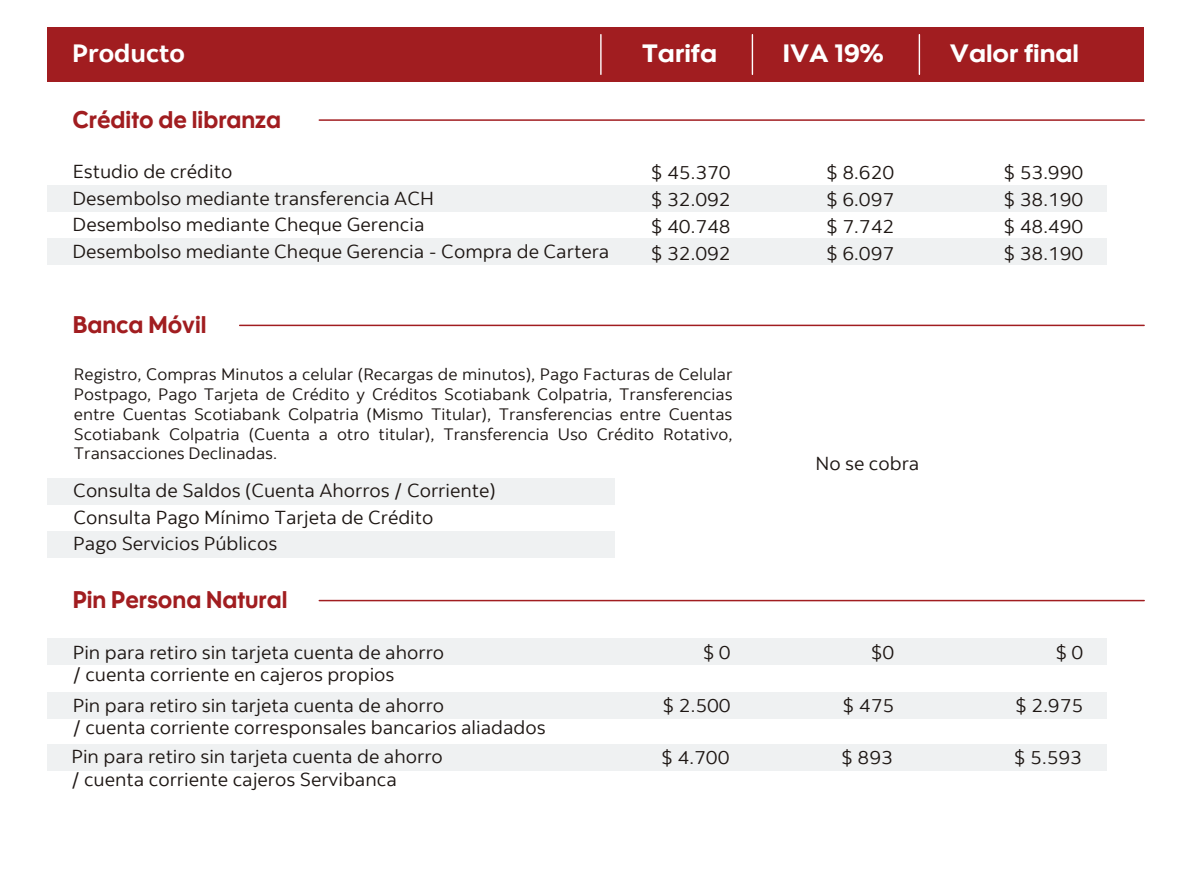
<style>
.page{position:relative;width:1191px;height:893px;background:#fff}
.page>*{position:absolute;margin:0;border:0;box-sizing:border-box;transform-origin:0 0}
.t1{font:25.05px "Scotia Headline";color:#fff;scale:1.05 1}
.t2{font:700 25.05px "Scotia";color:#fff;scale:1.05 1}
.t3{font:24px "Scotia Headline";color:#a11d20;scale:.96 1}
.t4{font:18.75px/27px "Scotia";color:#1d1613;scale:1.05 1}
.t5{font:16.5px/19.8px "Scotia";color:#1d1613;text-align:justify;scale:1.05 1}
</style>
<div class="page">
<div style="left:47px;top:239px;width:1059px;height:26px;background:#eff1f2"></div>
<div style="left:47px;top:185px;width:1059px;height:27px;background:#eff1f2"></div>
<hr style="left:319px;top:119px;width:825px;height:2px;background:#a11d20">
<hr style="left:240px;top:325px;width:904px;height:1px;background:#a11d20">
<div style="left:48px;top:531px;width:567px;height:27px;background:#eff1f2"></div>
<div style="left:48px;top:478px;width:567px;height:26px;background:#eff1f2"></div>
<div style="left:47px;top:27px;width:1096px;height:55px;background:#a11d20"></div>
<hr style="left:600px;top:35px;width:1px;height:39px;background:#fff">
<hr style="left:751px;top:35px;width:2px;height:39px;background:#fff">
<hr style="left:918px;top:35px;width:2px;height:39px;background:#fff">
<div style="left:47px;top:692px;width:1059px;height:27px;background:#eff1f2"></div>
<div style="left:47px;top:744px;width:1059px;height:26px;background:#eff1f2"></div>
<div style="left:47px;top:638px;width:1059px;height:26px;background:#eff1f2"></div>
<hr style="left:319px;top:600px;width:825px;height:1px;background:#a11d20">
<h1 class="t2" style="left:72px;top:38px;width:109px">Producto</h1>
<h1 class="t1" style="left:642px;top:39px;width:73px">Tarifa</h1>
<h1 class="t1" style="left:783px;top:39px;width:97px">IVA 19%</h1>
<h1 class="t1" style="left:950px;top:39px;width:125px">Valor final</h1>
<p class="t3" style="left:73px;top:105px;width:219px">Crédito de libranza</p>
<p class="t4" style="left:73px;top:158px;width:154px">Estudio de crédito</p>
<p class="t4" style="left:651px;top:159px;width:78px;text-align:justify">$ 45.370 $ 32.092 $ 40.748 $ 32.092</p>
<p class="t4" style="left:826px;top:159px;width:66px;text-align:justify">$ 8.620 $ 6.097 $ 7.742 $ 6.097</p>
<p class="t4" style="left:1003px;top:159px;width:78px;text-align:justify">$ 53.990 $ 38.190 $ 48.490 $ 38.190</p>
<p class="t4" style="left:72px;top:185px;width:513px;line-height:26.5px">Desembolso mediante transferencia ACH<br>Desembolso mediante Cheque Gerencia<br>Desembolso mediante Cheque Gerencia - Compra de Cartera</p>
<p class="t3" style="left:73px;top:311px;width:141px">Banca Móvil</p>
<p class="t5" style="left:74px;top:365px;width:628px">Registro, Compras Minutos a celular (Recargas de minutos), Pago Facturas de Celular Postpago, Pago Tarjeta de Crédito y Créditos Scotiabank Colpatria, Transferencias entre Cuentas Scotiabank Colpatria (Mismo Titular), Transferencias entre Cuentas Scotiabank Colpatria (Cuenta a otro titular), Transferencia Uso Crédito Rotativo, Transacciones Declinadas.</p>
<p class="t4" style="left:73px;top:477px;width:404px;line-height:26.5px">Consulta de Saldos (Cuenta Ahorros / Corriente)<br>Consulta Pago Mínimo Tarjeta de Crédito<br>Pago Servicios Públicos</p>
<p class="t3" style="left:73px;top:586px;width:225px">Pin Persona Natural</p>
<p class="t4" style="left:815px;top:450px;width:100px">No se cobra</p>
<p class="t4" style="left:73px;top:641px;width:355px;line-height:22.5px">Pin para retiro sin tarjeta cuenta de ahorro / cuenta corriente en cajeros propios</p>
<p class="t4" style="left:702px;top:639px;width:28px">$ 0</p>
<p class="t4" style="left:870px;top:639px;width:24px">$0</p>
<p class="t4" style="left:1055px;top:639px;width:28px">$ 0</p>
<p class="t4" style="left:73px;top:694px;width:452px;line-height:22.5px">Pin para retiro sin tarjeta cuenta de ahorro<br>/ cuenta corriente corresponsales bancarios aliadados</p>
<p class="t4" style="left:662px;top:693px;width:66px">$ 2.500</p>
<p class="t4" style="left:842px;top:693px;width:51px">$ 475</p>
<p class="t4" style="left:1015px;top:693px;width:66px">$ 2.975</p>
<p class="t4" style="left:71px;top:746px;width:355px;line-height:22.5px">Pin para retiro sin tarjeta cuenta de ahorro / cuenta corriente cajeros Servibanca</p>
<p class="t4" style="left:661px;top:744px;width:66px">$ 4.700</p>
<p class="t4" style="left:841px;top:744px;width:51px">$ 893</p>
<p class="t4" style="left:1014px;top:744px;width:66px">$ 5.593</p>
</div>
